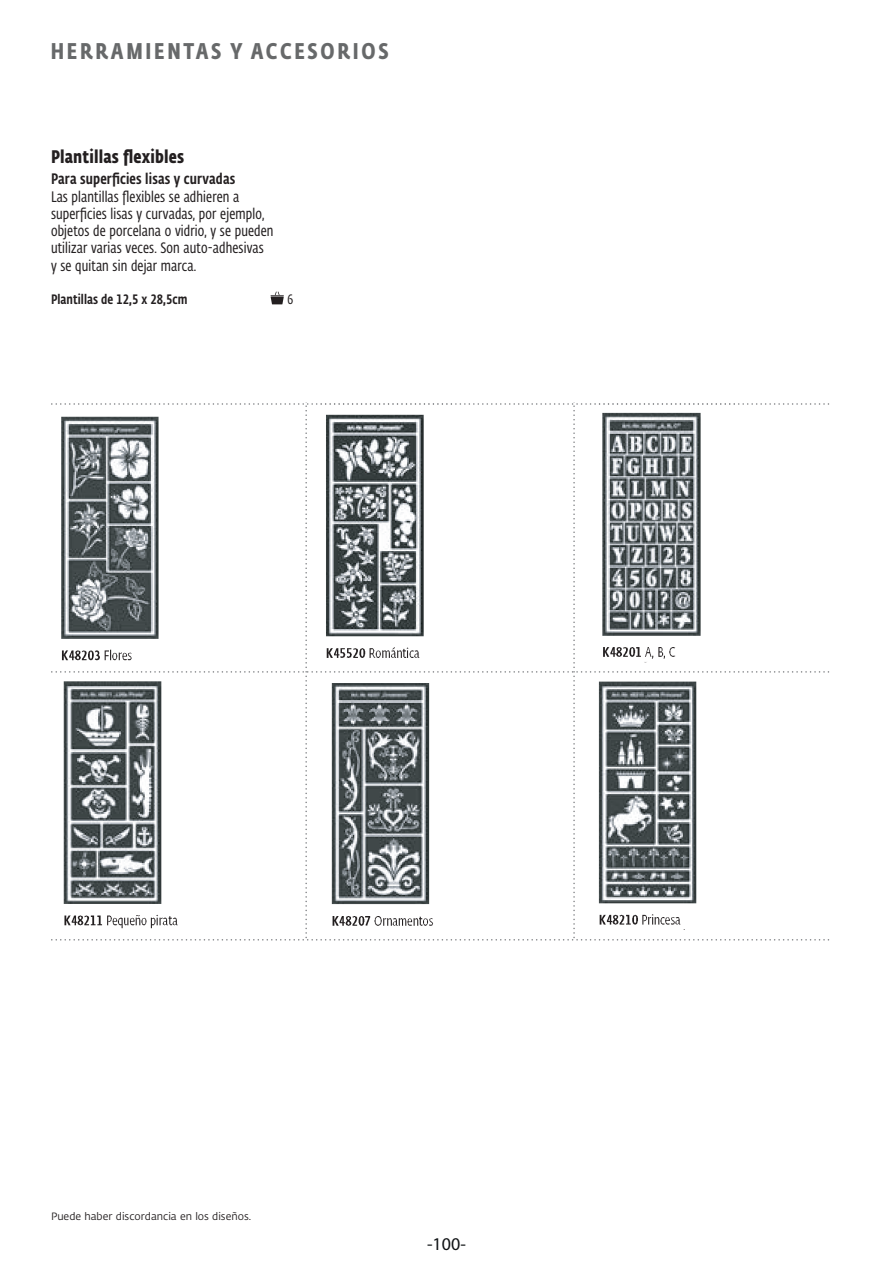
<style>
.page{position:relative;width:893px;height:1263px;background:#fff}
.page>*{position:absolute;margin:0;border:0;box-sizing:border-box;transform-origin:0 0}
.t1{font:700 22.5px "Fedra Sans Cond Std";letter-spacing:.12em;color:#67696a}
.t2{font:700 18px "Fe Sa Cond Std";letter-spacing:.01em;color:#231f20}
.t3{font:18px "Myriad Pro";color:#101315}
.t4{font:15px/17.2px "Fe Sa Cond Std";letter-spacing:.01em;color:#231f20}
.t5{font:500 15px "Fe Sa Cond Std";letter-spacing:.01em;color:#231f20}
.t6{font:500 13.5px "Fe Sa Cond Std";letter-spacing:.005em;color:#231f20}
.t7{font:13.5px "Fe Sa Cond Std";color:#231f20}
.t8{font:10.5px "Fedra Sans Std";color:#231f20}
</style>
<div class="page">
<img style="left:61px;top:416px;width:98px;height:245px">
<img style="left:331px;top:683px;width:102px;height:243px">
<img style="left:63px;top:681px;width:115px;height:248px">
<img style="left:598px;top:681px;width:99px;height:244px">
<img style="left:320px;top:403px;width:104px;height:255px">
<img style="left:343px;top:403px;width:109px;height:2px">
<img style="left:595px;top:403px;width:106px;height:256px">
<img style="left:626px;top:403px;width:109px;height:2px">
<h1 class="t1" style="left:51px;top:37px;width:339px">HERRAMIENTAS Y ACCESORIOS</h1>
<p class="t2" style="left:51px;top:145px;width:135px">Plantillas flexibles</p>
<p class="t5" style="left:51px;top:170px;width:186px">Para superficies lisas y curvadas</p>
<p class="t4" style="left:51px;top:188px;width:224px">Las plantillas flexibles se adhieren a superficies lisas y curvadas, por ejemplo, objetos de porcelana o vidrio, y se pueden utilizar varias veces. Son auto-adhesivas<br>y se quitan sin dejar marca.</p>
<p class="t6" style="left:51px;top:291px;width:138px">Plantillas de 12,5 x 28,5cm</p>
<p class="t7" style="left:287px;top:292px;width:8px">6</p>
<p class="t8" style="left:51px;top:1210px;width:202px">Puede haber discordancia en los diseños.</p>
<p class="t3" style="left:427px;top:1233px;width:40px">-100-</p>
</div>
